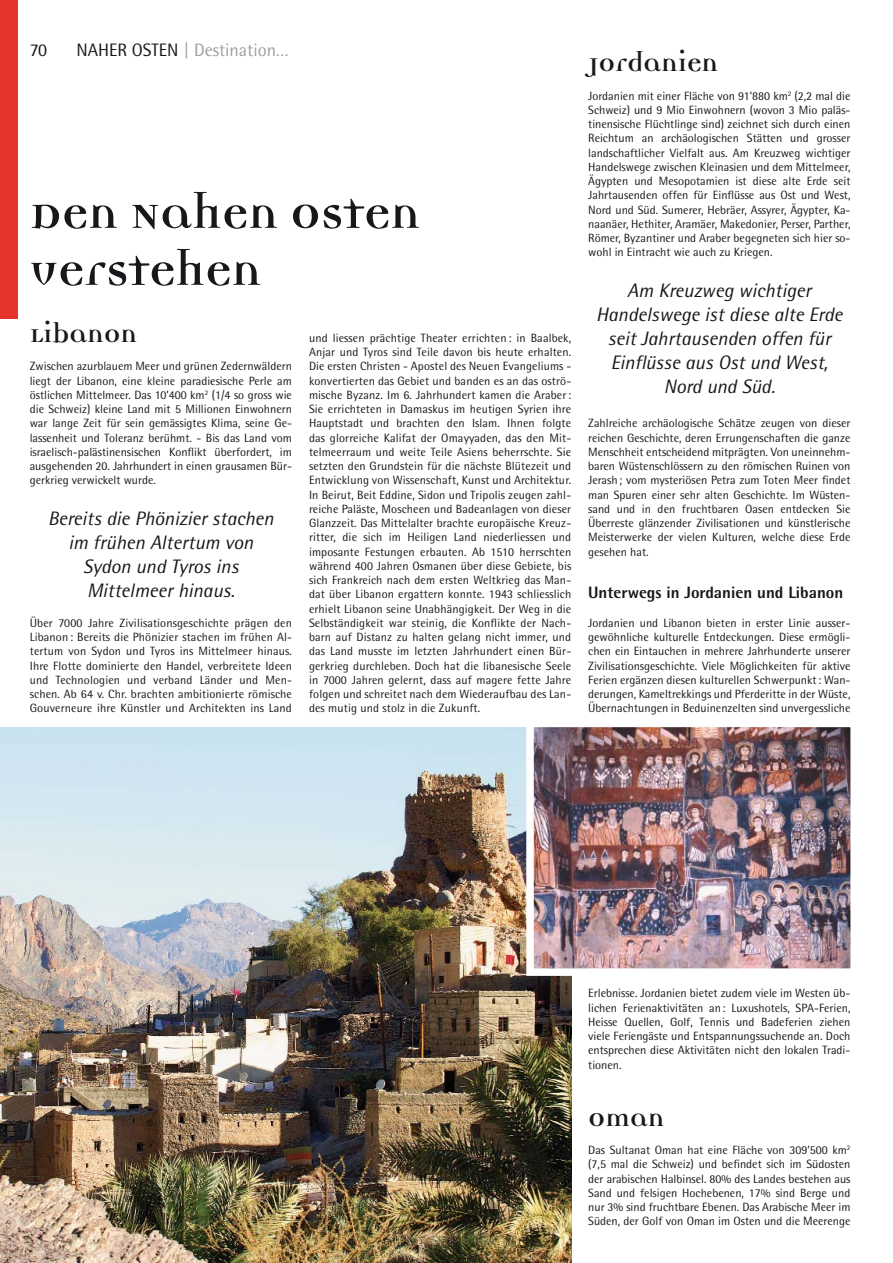
<style>
.page{position:relative;width:893px;height:1263px;background:#fff}
.page>*{position:absolute;margin:0;border:0;box-sizing:border-box;transform-origin:0 0}
.t1{font:700 54px/57px "Democratica";color:#1a171c}
.t2{font:700 30px "Democratica";color:#1a171c}
.t3{font:italic 19.5px/24px "Rotis Semi Sans";color:#1a171c;text-align:center}
.t4{font:18px "Rotis Semi Sans";color:#9c9d9f}
.t5{font:18px "Rotis Semi Sans";color:#1a171c}
.t6{font:800 16.5px "Rotis Semi Sans";color:#1a171c}
.t7{font:12px/14.2px "Rotis Semi Sans";color:#1a171c;text-align:justify}
.s1{color:#1a171c}
</style>
<div class="page">
<img style="left:0;top:727px;width:571px;height:536px">
<img style="left:535px;top:729px;width:314px;height:238px">
<div style="left:526px;top:720px;width:332px;height:256px;border:8px solid #fff"></div>
<div style="left:0;top:0;width:17px;height:319px;background:#e5342d"></div>
<h3 class="t5" style="left:30px;top:44px;width:19px">70</h3>
<h3 class="t4" style="left:77px;top:44px;width:213px"><span class="s1">NAHER OSTEN</span> | Destination…</h3>
<h1 class="t1" style="left:30px;top:189px;width:392px">Den Nahen Osten verstehen</h1>
<h2 class="t2" style="left:30px;top:317px;width:109px">Libanon</h2>
<p class="t7" style="left:30px;top:360px;width:264px">Zwischen azurblauem Meer und grünen Zedernwäldern liegt der Libanon, eine kleine paradiesische Perle am östlichen Mittelmeer. Das 10’400 km<sup>2</sup> (1/4 so gross wie die Schweiz) kleine Land mit 5 Millionen Einwohnern war lange Zeit für sein gemässigtes Klima, seine Ge&shy;lassenheit und Toleranz berühmt. - Bis das Land vom israelisch-palästinensischen Konflikt überfordert, im ausgehenden 20. Jahrhundert in einen grausamen Bür&shy;gerkrieg verwickelt wurde.</p>
<h3 class="t3" style="left:48px;top:509px;width:227px">Bereits die Phönizier stachen im frühen Altertum von<br>Sydon und Tyros ins<br>Mittelmeer hinaus.</h3>
<p class="t7" style="left:30px;top:617px;width:264px">Über 7000 Jahre Zivilisationsgeschichte prägen den Libanon : Bereits die Phönizier stachen im frühen Al&shy;tertum von Sydon und Tyros ins Mittelmeer hinaus.<br>Ihre Flotte dominierte den Handel, verbreitete Ideen und Technologien und verband Länder und Men&shy;schen. Ab 64 v. Chr. brachten ambitionierte römische Gouverneure ihre Künstler und Architekten ins Land</p>
<p class="t7" style="left:309px;top:332px;width:264px">und liessen prächtige Theater errichten : in Baalbek, Anjar und Tyros sind Teile davon bis heute erhalten.<br>Die ersten Christen - Apostel des Neuen Evangeliums - konvertierten das Gebiet und banden es an das oströ&shy;mische Byzanz. Im 6. Jahrhundert kamen die Araber :<br>Sie errichteten in Damaskus im heutigen Syrien ihre Hauptstadt und brachten den Islam. Ihnen folgte das glorreiche Kalifat der Omayyaden, das den Mit&shy;telmeerraum und weite Teile Asiens beherrschte. Sie setzten den Grundstein für die nächste Blütezeit und Entwicklung von Wissenschaft, Kunst und Architektur.<br>In Beirut, Beit Eddine, Sidon und Tripolis zeugen zahl&shy;reiche Paläste, Moscheen und Badeanlagen von dieser Glanzzeit. Das Mittelalter brachte europäische Kreuz&shy;ritter, die sich im Heiligen Land niederliessen und imposante Festungen erbauten. Ab 1510 herrschten während 400 Jahren Osmanen über diese Gebiete, bis sich Frankreich nach dem ersten Weltkrieg das Man&shy;dat über Libanon ergattern konnte. 1943 schliesslich erhielt Libanon seine Unabhängigkeit. Der Weg in die Selbständigkeit war steinig, die Konflikte der Nach&shy;barn auf Distanz zu halten gelang nicht immer, und das Land musste im letzten Jahrhundert einen Bür&shy;gerkrieg durchleben. Doch hat die libanesische Seele in 7000 Jahren gelernt, dass auf magere fette Jahre folgen und schreitet nach dem Wiederaufbau des Lan&shy;des mutig und stolz in die Zukunft.</p>
<h2 class="t2" style="left:588px;top:47px;width:132px">Jordanien</h2>
<p class="t7" style="left:588px;top:90px;width:264px">Jordanien mit einer Fläche von 91’880 km<sup>2</sup> (2,2 mal die Schweiz) und 9 Mio Einwohnern (wovon 3 Mio paläs&shy;tinensische Flüchtlinge sind) zeichnet sich durch einen Reichtum an archäologischen Stätten und grosser landschaftlicher Vielfalt aus. Am Kreuzweg wichtiger Handelswege zwischen Kleinasien und dem Mittelmeer, Ägypten und Mesopotamien ist diese alte Erde seit Jahrtausenden offen für Einflüsse aus Ost und West, Nord und Süd. Sumerer, Hebräer, Assyrer, Ägypter, Ka&shy;naanäer, Hethiter, Aramäer, Makedonier, Perser, Parther, Römer, Byzantiner und Araber begegneten sich hier so&shy;wohl in Eintracht wie auch zu Kriegen.</p>
<h3 class="t3" style="left:596px;top:281px;width:248px">Am Kreuzweg wichtiger<br>Handelswege ist diese alte Erde seit Jahrtausenden offen für<br>Einflüsse aus Ost und West,<br>Nord und Süd.</h3>
<p class="t7" style="left:588px;top:417px;width:264px">Zahlreiche archäologische Schätze zeugen von dieser reichen Geschichte, deren Errungenschaften die ganze Menschheit entscheidend mitprägten. Von uneinnehm&shy;baren Wüstenschlössern zu den römischen Ruinen von Jerash ; vom mysteriösen Petra zum Toten Meer findet man Spuren einer sehr alten Geschichte. Im Wüsten&shy;sand und in den fruchtbaren Oasen entdecken Sie Überreste glänzender Zivilisationen und künstlerische Meisterwerke der vielen Kulturen, welche diese Erde gesehen hat.</p>
<h3 class="t6" style="left:588px;top:587px;width:257px">Unterwegs in Jordanien und Libanon</h3>
<p class="t7" style="left:588px;top:617px;width:264px">Jordanien und Libanon bieten in erster Linie ausser&shy;gewöhnliche kulturelle Entdeckungen. Diese ermögli&shy;chen ein Eintauchen in mehrere Jahrhunderte unserer Zivilisationsgeschichte. Viele Möglichkeiten für aktive Ferien ergänzen diesen kulturellen Schwerpunkt : Wan&shy;derungen, Kameltrekkings und Pferderitte in der Wüste, Übernachtungen in Beduinenzelten sind unvergessliche</p>
<p class="t7" style="left:588px;top:987px;width:264px">Erlebnisse. Jordanien bietet zudem viele im Westen üb&shy;lichen Ferienaktivitäten an : Luxushotels, SPA-Ferien, Heisse Quellen, Golf, Tennis und Badeferien ziehen viele Feriengäste und Entspannungssuchende an. Doch entsprechen diese Aktivitäten nicht den lokalen Tradi&shy;tionen.</p>
<h2 class="t2" style="left:588px;top:1101px;width:78px">Oman</h2>
<p class="t7" style="left:588px;top:1144px;width:264px">Das Sultanat Oman hat eine Fläche von 309’500 km<sup>2 </sup>(7,5 mal die Schweiz) und befindet sich im Südosten der arabischen Halbinsel. 80% des Landes bestehen aus Sand und felsigen Hochebenen, 17% sind Berge und nur 3% sind fruchtbare Ebenen. Das Arabische Meer im Süden, der Golf von Oman im Osten und die Meerenge</p>
</div>
